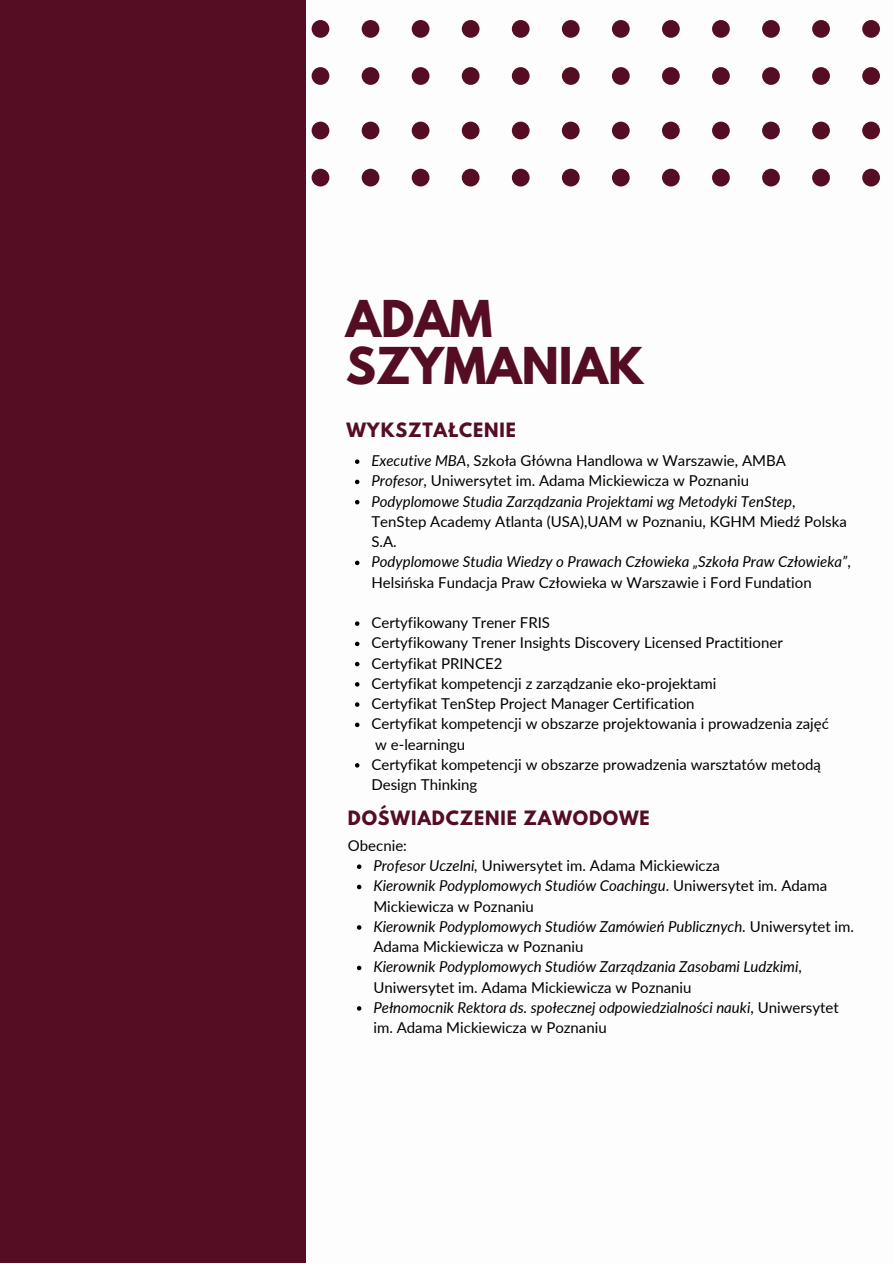
<style>
.page{position:relative;width:893px;height:1264px;background:#fff}
.page>*{position:absolute;margin:0;border:0;box-sizing:border-box;transform-origin:0 0}
.t1{font:700 45px/47.2px "League Spartan";color:#550d24}
.t2{font:700 17.55px "League Spartan";letter-spacing:.05em;color:#550d24}
.t3{font:15px/20.2px "Lato";color:#000}
.t4{font:italic 15px/20.2px "Lato";color:#000}
.s1{font-style:italic}
.s2{font-style:normal}
</style>
<div class="page">
<div style="left:0;top:0;width:306px;height:1262px;background:#550d24"></div>
<div style="left:311px;top:20px;width:18px;height:18px;background:#550d24;border-radius:50%"></div>
<div style="left:361px;top:20px;width:18px;height:18px;background:#550d24;border-radius:50%"></div>
<div style="left:411px;top:20px;width:18px;height:18px;background:#550d24;border-radius:50%"></div>
<div style="left:461px;top:20px;width:18px;height:18px;background:#550d24;border-radius:50%"></div>
<div style="left:512px;top:20px;width:17px;height:18px;background:#550d24;border-radius:50%"></div>
<div style="left:562px;top:20px;width:17px;height:18px;background:#550d24;border-radius:50%"></div>
<div style="left:612px;top:20px;width:17px;height:18px;background:#550d24;border-radius:50%"></div>
<div style="left:662px;top:20px;width:17px;height:18px;background:#550d24;border-radius:50%"></div>
<div style="left:712px;top:20px;width:17px;height:18px;background:#550d24;border-radius:50%"></div>
<div style="left:762px;top:20px;width:17px;height:18px;background:#550d24;border-radius:50%"></div>
<div style="left:812px;top:20px;width:17px;height:18px;background:#550d24;border-radius:50%"></div>
<div style="left:862px;top:20px;width:17px;height:18px;background:#550d24;border-radius:50%"></div>
<div style="left:311px;top:67px;width:18px;height:18px;background:#550d24;border-radius:50%"></div>
<div style="left:361px;top:67px;width:18px;height:18px;background:#550d24;border-radius:50%"></div>
<div style="left:411px;top:67px;width:18px;height:18px;background:#550d24;border-radius:50%"></div>
<div style="left:461px;top:67px;width:18px;height:18px;background:#550d24;border-radius:50%"></div>
<div style="left:512px;top:67px;width:17px;height:18px;background:#550d24;border-radius:50%"></div>
<div style="left:562px;top:67px;width:17px;height:18px;background:#550d24;border-radius:50%"></div>
<div style="left:612px;top:67px;width:17px;height:18px;background:#550d24;border-radius:50%"></div>
<div style="left:662px;top:67px;width:17px;height:18px;background:#550d24;border-radius:50%"></div>
<div style="left:712px;top:67px;width:17px;height:18px;background:#550d24;border-radius:50%"></div>
<div style="left:762px;top:67px;width:17px;height:18px;background:#550d24;border-radius:50%"></div>
<div style="left:812px;top:67px;width:17px;height:18px;background:#550d24;border-radius:50%"></div>
<div style="left:862px;top:67px;width:17px;height:18px;background:#550d24;border-radius:50%"></div>
<div style="left:311px;top:122px;width:18px;height:17px;background:#550d24;border-radius:50%"></div>
<div style="left:361px;top:122px;width:18px;height:17px;background:#550d24;border-radius:50%"></div>
<div style="left:411px;top:122px;width:18px;height:17px;background:#550d24;border-radius:50%"></div>
<div style="left:461px;top:122px;width:18px;height:17px;background:#550d24;border-radius:50%"></div>
<div style="left:512px;top:122px;width:17px;height:17px;background:#550d24;border-radius:50%"></div>
<div style="left:562px;top:122px;width:17px;height:17px;background:#550d24;border-radius:50%"></div>
<div style="left:612px;top:122px;width:17px;height:17px;background:#550d24;border-radius:50%"></div>
<div style="left:662px;top:122px;width:17px;height:17px;background:#550d24;border-radius:50%"></div>
<div style="left:712px;top:122px;width:17px;height:17px;background:#550d24;border-radius:50%"></div>
<div style="left:762px;top:122px;width:17px;height:17px;background:#550d24;border-radius:50%"></div>
<div style="left:812px;top:122px;width:17px;height:17px;background:#550d24;border-radius:50%"></div>
<div style="left:862px;top:122px;width:17px;height:17px;background:#550d24;border-radius:50%"></div>
<div style="left:311px;top:169px;width:18px;height:17px;background:#550d24;border-radius:50%"></div>
<div style="left:361px;top:169px;width:18px;height:17px;background:#550d24;border-radius:50%"></div>
<div style="left:411px;top:169px;width:18px;height:17px;background:#550d24;border-radius:50%"></div>
<div style="left:461px;top:169px;width:18px;height:17px;background:#550d24;border-radius:50%"></div>
<div style="left:512px;top:169px;width:17px;height:17px;background:#550d24;border-radius:50%"></div>
<div style="left:562px;top:169px;width:17px;height:17px;background:#550d24;border-radius:50%"></div>
<div style="left:612px;top:169px;width:17px;height:17px;background:#550d24;border-radius:50%"></div>
<div style="left:662px;top:169px;width:17px;height:17px;background:#550d24;border-radius:50%"></div>
<div style="left:712px;top:169px;width:17px;height:17px;background:#550d24;border-radius:50%"></div>
<div style="left:762px;top:169px;width:17px;height:17px;background:#550d24;border-radius:50%"></div>
<div style="left:812px;top:169px;width:17px;height:17px;background:#550d24;border-radius:50%"></div>
<div style="left:862px;top:169px;width:17px;height:17px;background:#550d24;border-radius:50%"></div>
<svg style="left:355px;top:459px;width:4px;height:5px"></svg>
<svg style="left:355px;top:479px;width:4px;height:5px"></svg>
<svg style="left:355px;top:500px;width:4px;height:4px"></svg>
<svg style="left:355px;top:560px;width:4px;height:5px"></svg>
<svg style="left:355px;top:621px;width:4px;height:5px"></svg>
<svg style="left:355px;top:641px;width:4px;height:5px"></svg>
<svg style="left:355px;top:662px;width:4px;height:4px"></svg>
<svg style="left:355px;top:682px;width:4px;height:4px"></svg>
<svg style="left:355px;top:702px;width:4px;height:5px"></svg>
<svg style="left:355px;top:722px;width:4px;height:5px"></svg>
<svg style="left:355px;top:763px;width:4px;height:4px"></svg>
<svg style="left:357px;top:864px;width:4px;height:5px"></svg>
<svg style="left:357px;top:884px;width:4px;height:5px"></svg>
<svg style="left:357px;top:925px;width:4px;height:4px"></svg>
<svg style="left:357px;top:965px;width:4px;height:5px"></svg>
<svg style="left:357px;top:1006px;width:4px;height:4px"></svg>
<h1 class="t1" style="left:346px;top:301px;width:299px">ADAM<br>SZYMANIAK</h1>
<p class="t2" style="left:346px;top:421px;width:171px">WYKSZTAŁCENIE</p>
<p class="t3" style="left:371px;top:450px;width:480px"><span class="s1">Executive MBA</span>, Szkoła Główna Handlowa w Warszawie, AMBA<br><span class="s1">Profesor</span>, Uniwersytet im. Adama Mickiewicza w Poznaniu<br><span class="s1">Podyplomowe Studia Zarządzania Projektami wg Metodyki TenStep</span>, TenStep Academy Atlanta (USA),UAM w Poznaniu, KGHM Miedź Polska S.A.<br><span class="s1">Podyplomowe Studia Wiedzy o Prawach Człowieka „Szkoła Praw Człowieka”</span>, Helsińska Fundacja Praw Człowieka w Warszawie i Ford Fundation</p>
<p class="t3" style="left:371px;top:612px;width:459px">Certyfikowany Trener FRIS<br>Certyfikowany Trener Insights Discovery Licensed Practitioner Certyfikat PRINCE2<br>Certyfikat kompetencji z zarządzanie eko-projektami<br>Certyfikat TenStep Project Manager Certification<br>Certyfikat kompetencji w obszarze projektowania i prowadzenia zajęć w e-learningu<br>Certyfikat kompetencji w obszarze prowadzenia warsztatów metodą Design Thinking</p>
<p class="t2" style="left:348px;top:808px;width:303px">DOŚWIADCZENIE ZAWODOWE</p>
<p class="t4" style="left:373px;top:855px;width:482px">Profesor Uczelni, <span class="s2">Uniwersytet im. Adama Mickiewicza<br></span>Kierownik Podyplomowych Studiów Coachingu<span class="s2">. Uniwersytet im. Adama Mickiewicza w Poznaniu<br></span>Kierownik Podyplomowych Studiów Zamówień Publicznych<span class="s2">. Uniwersytet im.<br>Adama Mickiewicza w Poznaniu<br></span>Kierownik Podyplomowych Studiów Zarządzania Zasobami Ludzkimi<span class="s2">, Uniwersytet im. Adama Mickiewicza w Poznaniu<br></span>Pełnomocnik Rektora ds. społecznej odpowiedzialności nauki<span class="s2">, Uniwersytet im. Adama Mickiewicza w Poznaniu</span></p>
<p class="t3" style="left:348px;top:835px;width:61px">Obecnie:</p>
</div>
